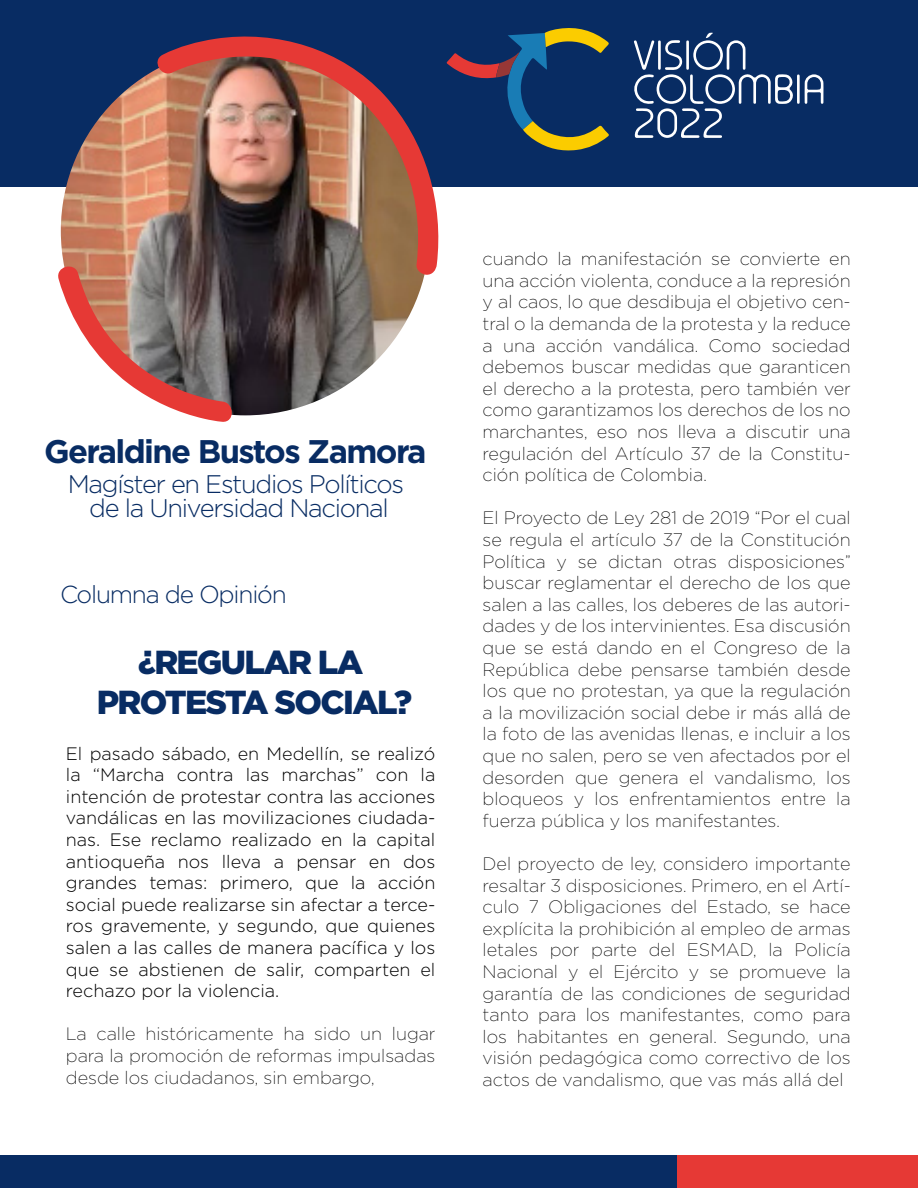
<style>
.page{position:relative;width:918px;height:1188px;background:#fff}
.page>*{position:absolute;margin:0;border:0;box-sizing:border-box;transform-origin:0 0}
.t1{font:900 33.3px/39.9px "Gotham";letter-spacing:-.05em;color:#082c63;text-align:center}
.t2{font:700 32.7px "Gotham";letter-spacing:-.05em;color:#082c63}
.t3{font:300 25.5px/24.2px "Gotham";letter-spacing:-.05em;color:#082c63;text-align:center}
.t4{font:300 24.6px "Gotham";letter-spacing:-.05em;color:#082c63}
.t5{font:200 18px/21.6px "Gotham";color:#000;text-align:justify}
.t6{font:300 18px/21.6px "Gotham";color:#000;text-align:justify}
</style>
<div class="page">
<div style="left:0;top:0;width:918px;height:186px;background:#082c63"></div>
<img style="left:61px;top:46px;width:369px;height:369px;border-radius:184px">
<svg style="left:446px;top:28px;width:163px;height:123px"></svg>
<svg style="left:634px;top:32px;width:190px;height:106px"></svg>
<img style="left:151px;top:36px;width:293px;height:239px">
<svg style="left:58px;top:261px;width:177px;height:161px"></svg>
<div style="left:0;top:1156px;width:686px;height:32px;background:#082c63"></div>
<div style="left:677px;top:1156px;width:241px;height:32px;background:#e63935"></div>
<h2 class="t2" style="left:44px;top:430px;width:384px">Geraldine Bustos Zamora</h2>
<h3 class="t3" style="left:68px;top:471px;width:338px">Magíster en Estudios Políticos de la Universidad Nacional</h3>
<h3 class="t4" style="left:60px;top:579px;width:228px">Columna de Opinión</h3>
<h1 class="t1" style="left:97px;top:642px;width:317px">¿REGULAR LA<br>PROTESTA SOCIAL?</h1>
<p class="t6" style="left:66px;top:742px;width:371px">El pasado sábado, en Medellín, se realizó la “Marcha contra las marchas” con la intención de protestar contra las acciones vandálicas en las movilizaciones ciudada&shy;nas. Ese reclamo realizado en la capital antioqueña nos lleva a pensar en dos grandes temas: primero, que la acción social puede realizarse sin afectar a terce&shy;ros gravemente, y segundo, que quienes salen a las calles de manera pacífica y los que se abstienen de salir, comparten el rechazo por la violencia.</p>
<p class="t5" style="left:66px;top:1023px;width:371px">La calle históricamente ha sido un lugar para la promoción de reformas impulsadas desde los ciudadanos, sin embargo,</p>
<p class="t5" style="left:483px;top:247px;width:370px">cuando la manifestación se convierte en una acción violenta, conduce a la represión y al caos, lo que desdibuja el objetivo cen&shy;tral o la demanda de la protesta y la reduce a una acción vandálica. Como sociedad debemos buscar medidas que garanticen el derecho a la protesta, pero también ver como garantizamos los derechos de los no marchantes, eso nos lleva a discutir una regulación del Artículo 37 de la Constitu&shy;ción política de Colombia.</p>
<p class="t5" style="left:483px;top:507px;width:370px">El Proyecto de Ley 281 de 2019 “Por el cual se regula el artículo 37 de la Constitución Política y se dictan otras disposiciones” buscar reglamentar el derecho de los que salen a las calles, los deberes de las autori&shy;dades y de los intervinientes. Esa discusión que se está dando en el Congreso de la República debe pensarse también desde los que no protestan, ya que la regulación a la movilización social debe ir más allá de la foto de las avenidas llenas, e incluir a los que no salen, pero se ven afectados por el desorden que genera el vandalismo, los bloqueos y los enfrentamientos entre la fuerza pública y los manifestantes.</p>
<p class="t5" style="left:483px;top:852px;width:370px">Del proyecto de ley, considero importante resaltar 3 disposiciones. Primero, en el Artí&shy;culo 7 Obligaciones del Estado, se hace explícita la prohibición al empleo de armas letales por parte del ESMAD, la Policía Nacional y el Ejército y se promueve la garantía de las condiciones de seguridad tanto para los manifestantes, como para los habitantes en general. Segundo, una visión pedagógica como correctivo de los actos de vandalismo, que vas más allá del</p>
</div>
